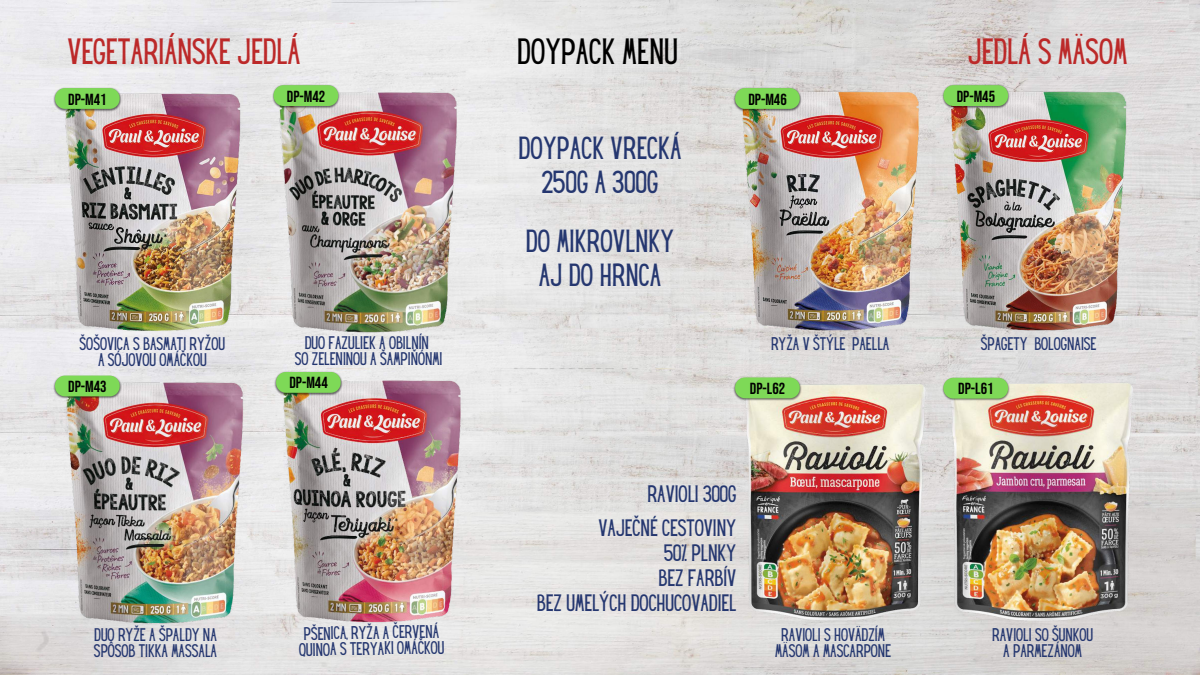
<style>
.page{position:relative;width:1200px;height:675px;background:#fff}
.page>*{position:absolute;margin:0;border:0;box-sizing:border-box;transform-origin:0 0}
.t1{font:32px "Hey Gotcha";color:#bc2929}
.t2{font:32px "Hey Gotcha";color:#000}
.t3{font:28px/33.6px "Hey Gotcha";letter-spacing:.01em;color:#253770;text-align:center}
.t4{font:20.8px/24.9px "Hey Gotcha";color:#253770;text-align:right}
.t5{font:16px/15.9px "Hey Gotcha";color:#253770;text-align:center}
.t6{font:16px "Bebas Neue";color:#000}
</style>
<div class="page">
<img style="left:0;top:0;width:1200px;height:675px">
<img style="left:59px;top:76px;width:188px;height:271px">
<img style="left:271px;top:74px;width:195px;height:277px">
<img style="left:59px;top:364px;width:193px;height:277px">
<img style="left:274px;top:362px;width:195px;height:278px">
<img style="left:736px;top:75px;width:187px;height:261px">
<img style="left:945px;top:75px;width:188px;height:261px">
<img style="left:740px;top:374px;width:195px;height:247px">
<img style="left:946px;top:376px;width:193px;height:247px">
<img style="left:53px;top:87px;width:69px;height:25px">
<svg style="left:55px;top:88px;width:65px;height:21px"></svg>
<img style="left:271px;top:84px;width:70px;height:25px">
<svg style="left:274px;top:85px;width:64px;height:21px"></svg>
<img style="left:733px;top:87px;width:69px;height:25px">
<svg style="left:735px;top:88px;width:65px;height:21px"></svg>
<img style="left:941px;top:84px;width:70px;height:25px">
<svg style="left:943px;top:85px;width:65px;height:21px"></svg>
<img style="left:53px;top:374px;width:69px;height:26px">
<svg style="left:55px;top:376px;width:65px;height:20px"></svg>
<img style="left:274px;top:371px;width:69px;height:25px">
<svg style="left:276px;top:372px;width:65px;height:21px"></svg>
<img style="left:733px;top:376px;width:69px;height:26px">
<svg style="left:735px;top:377px;width:65px;height:21px"></svg>
<img style="left:941px;top:377px;width:70px;height:25px">
<svg style="left:943px;top:378px;width:65px;height:21px"></svg>
<h1 class="t1" style="left:68px;top:38px;width:233px">VEGETARIÁNSKE JEDLÁ</h1>
<h1 class="t2" style="left:517px;top:39px;width:161px">DOYPACK MENU</h1>
<h1 class="t1" style="left:968px;top:38px;width:160px">JEDLÁ S MÄSOM</h1>
<p class="t6" style="left:68px;top:90px;width:40px">DP-M41</p>
<p class="t6" style="left:287px;top:87px;width:40px">DP-M42</p>
<p class="t6" style="left:748px;top:90px;width:40px">DP-M46</p>
<p class="t6" style="left:957px;top:87px;width:40px">DP-M45</p>
<p class="t5" style="left:80px;top:337px;width:146px">ŠOŠOVICA S BASMATI RYŽOU<br>A SÓJOVOU OMÁČKOU</p>
<p class="t5" style="left:295px;top:336px;width:148px">DUO FAZULIEK A OBILNÍN<br>SO ZELENINOU A ŠAMPIŇÓNMI</p>
<h2 class="t3" style="left:518px;top:134px;width:164px">DOYPACK VRECKÁ<br>250G A 300G</h2>
<h2 class="t3" style="left:526px;top:227px;width:149px">DO MIKROVLNKY<br>AJ DO HRNCA</h2>
<p class="t5" style="left:771px;top:338px;width:119px">RYŽA V ŠTÝLE PAELLA</p>
<p class="t5" style="left:981px;top:338px;width:116px">ŠPAGETY BOLOGNAISE</p>
<p class="t6" style="left:68px;top:378px;width:40px">DP-M43</p>
<p class="t6" style="left:289px;top:374px;width:40px">DP-M44</p>
<p class="t6" style="left:750px;top:380px;width:37px">DP-L62</p>
<p class="t6" style="left:958px;top:380px;width:37px">DP-L61</p>
<p class="t5" style="left:94px;top:628px;width:125px;text-align:left">DUO RYŽE A ŠPALDY NA<br>SPÔSOB TIKKA MASSALA</p>
<p class="t5" style="left:299px;top:627px;width:147px;rotate:-1deg">PŠENICA, RYŽA AČERVENÁ<br>QUINOAS TERYAKI OMÁČKOU</p>
<h3 class="t4" style="left:598px;top:478px;width:139px;line-height:34.5px">RAVIOLI 300G<br>VAJEČNÉ CESTOVINY</h3>
<h3 class="t4" style="left:537px;top:542px;width:200px">50% PLNKY<br>BEZ FARBÍV<br>BEZ UMELÝCH DOCHUCOVADIEL</h3>
<p class="t5" style="left:775px;top:629px;width:117px">RAVIOLI S HOVÄDZÍM<br>MÄSOM A MASCARPONE</p>
<p class="t5" style="left:992px;top:629px;width:102px">RAVIOLI SO ŠUNKOU<br>A PARMEZÁNOM</p>
</div>
